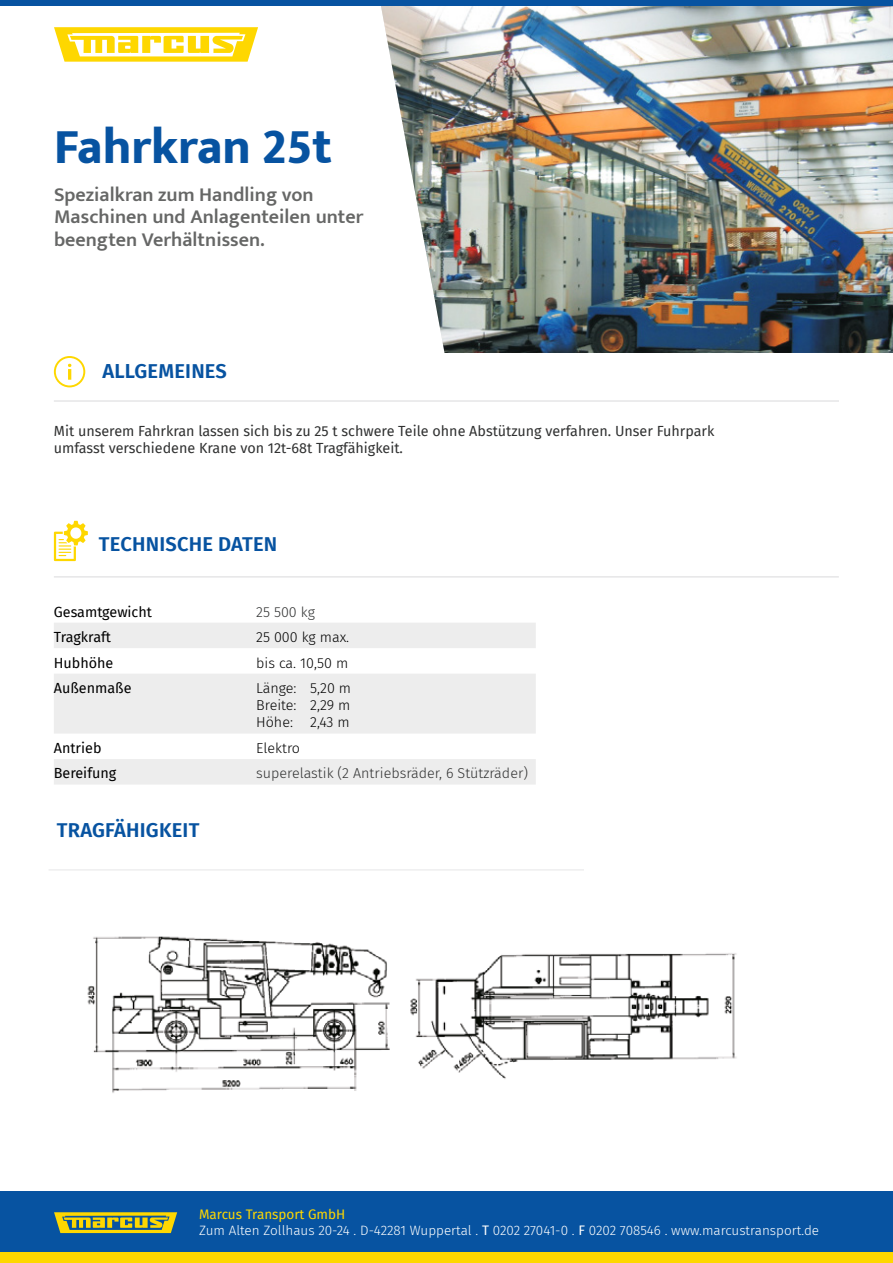
<style>
.page{position:relative;width:893px;height:1263px;background:#fff}
.page>*{position:absolute;margin:0;border:0;box-sizing:border-box;transform-origin:0 0}
.t1{font:800 49.5px "Mukta Vaani";color:#0753a1}
.t2{font:600 20.1px/22.5px "Mukta Vaani";color:#666766}
.t3{font:600 20.1px "Fira Sans";letter-spacing:.01em;color:#0753a1}
.t4{font:14.4px/17.2px "Fira Sans";color:#303131}
.t5{font:300 14.4px/17.2px "Fira Sans";color:#000;text-align:justify}
.t6{font:14.4px "Fira Sans";color:#000}
.t7{font:300 14.4px "Fira Sans";color:#303131}
.t8{font:300 13.5px/16.2px "Fira Sans";color:#fff}
.s1{font-weight:400;color:#fed700}
.s2{font-weight:400}
</style>
<div class="page">
<img style="left:381px;top:6px;width:512px;height:347px">
<div style="left:0;top:0;width:893px;height:6px;background:#0753a1"></div>
<svg style="left:54px;top:27px;width:204px;height:35px"></svg>
<svg style="left:54px;top:356px;width:31px;height:31px"></svg>
<hr style="left:54px;top:400px;width:785px;height:2px;background:#e6e6e7">
<svg style="left:54px;top:623px;width:482px;height:161px;fill:#ededed"></svg>
<svg style="left:54px;top:521px;width:34px;height:40px"></svg>
<hr style="left:54px;top:576px;width:785px;height:2px;background:#e6e6e7">
<hr style="left:49px;top:869px;width:535px;height:1px;background:#e6e6e7">
<div style="left:0;top:1252px;width:893px;height:11px;background:#fed700"></div>
<div style="left:0;top:1191px;width:893px;height:61px;background:#0753a1"></div>
<svg style="left:54px;top:1212px;width:123px;height:21px"></svg>
<img style="left:87px;top:936px;width:650px;height:157px">
<h1 class="t1" style="left:54px;top:117px;width:279px">Fahrkran 25t</h1>
<h2 class="t2" style="left:54px;top:183px;width:311px">Spezialkran zum Handling von<br>Maschinen und Anlagenteilen unter beengten Verhältnissen.</h2>
<h2 class="t3" style="left:103px;top:355px;width:126px">ALLGEMEINES</h2>
<p class="t4" style="left:54px;top:422px;width:662px">Mit unserem Fahrkran lassen sich bis zu 25 t schwere Teile ohne Abstützung verfahren. Unser Fuhrpark umfasst verschiedene Krane von 12t-68t Tragfähigkeit.</p>
<h2 class="t3" style="left:99px;top:527px;width:180px">TECHNISCHE DATEN</h2>
<p class="t6" style="left:54px;top:601px;width:100px">Gesamtgewicht</p>
<p class="t7" style="left:256px;top:601px;width:60px">25 500 kg</p>
<p class="t6" style="left:54px;top:626px;width:59px">Tragkraft</p>
<p class="t5" style="left:256px;top:628px;width:95px">25 000 kg max.</p>
<p class="t6" style="left:54px;top:652px;width:61px">Hubhöhe</p>
<p class="t5" style="left:256px;top:654px;width:94px">bis ca. 10,50 m</p>
<p class="t6" style="left:54px;top:677px;width:79px">Außenmaße</p>
<p class="t5" style="left:256px;top:679px;width:96px">Länge: 5,20 m Breite: 2,29 m Höhe: 2,43 m</p>
<p class="t6" style="left:54px;top:737px;width:49px">Antrieb</p>
<p class="t5" style="left:256px;top:739px;width:45px">Elektro</p>
<p class="t6" style="left:54px;top:762px;width:64px">Bereifung</p>
<p class="t7" style="left:256px;top:763px;width:273px">superelastik (2 Antriebsräder, 6 Stützräder)</p>
<h2 class="t3" style="left:57px;top:813px;width:144px">TRAGFÄHIGKEIT</h2>
<p class="t8" style="left:199px;top:1206px;width:622px"><span class="s1">Marcus Transport GmbH<br></span>Zum Alten Zollhaus 20-24 . D-42281 Wuppertal . <span class="s2">T</span> 0202 27041-0 . <span class="s2">F</span> 0202 708546 . www.marcustransport.de</p>
</div>
